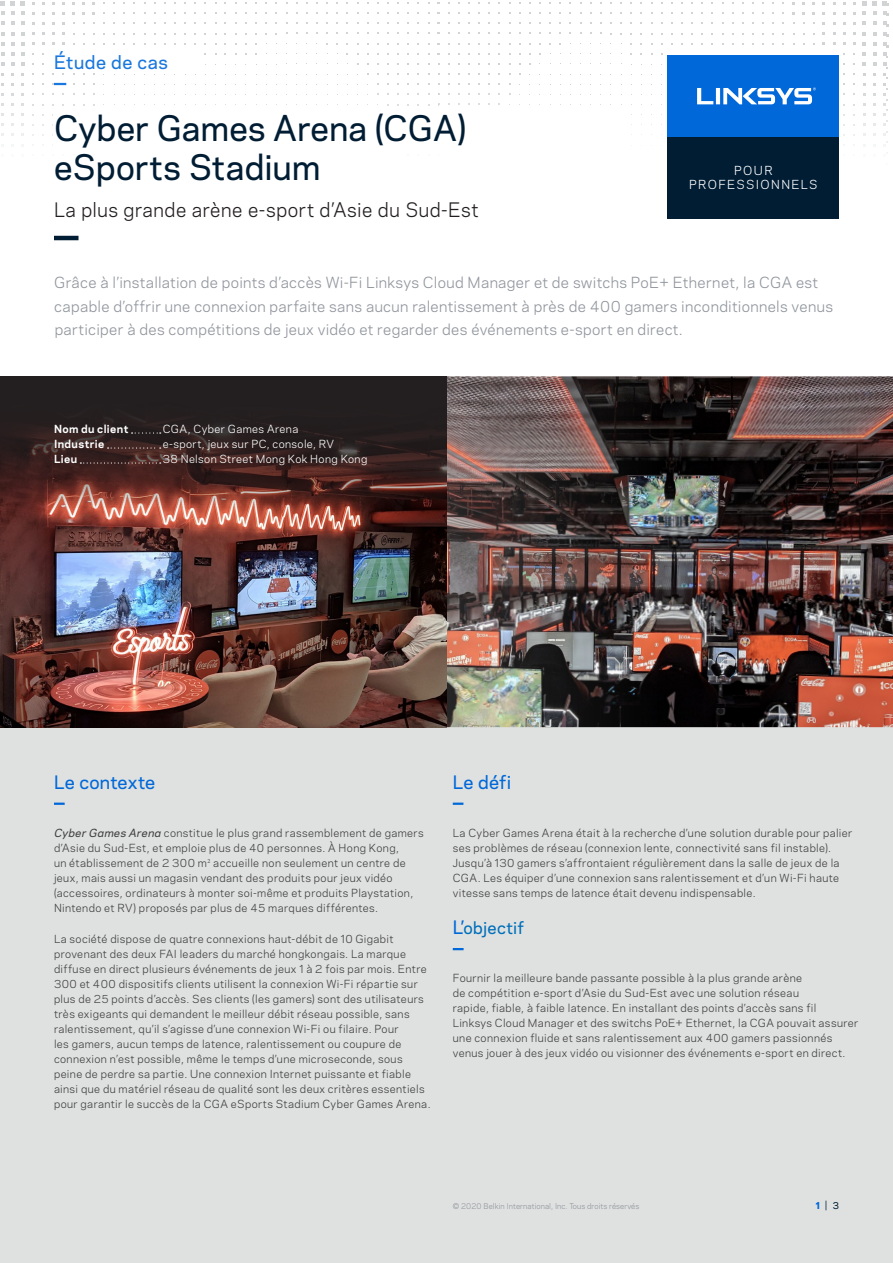
<style>
.page{position:relative;width:893px;height:1263px;background:#fff}
.page>*{position:absolute;margin:0;border:0;box-sizing:border-box;transform-origin:0 0}
.t1{font:500 33px/39.6px "Galaxie Polaris";letter-spacing:.01em;color:#001d34}
.t2{font:18.75px "Galaxie Polaris";letter-spacing:.03em;color:#231f20}
.t3{font:500 17.4px "Galaxie Polaris";letter-spacing:.015em;color:#0068d9}
.t4{font:500 17.4px "Galaxie Polaris";letter-spacing:.03em;color:#1a77dd}
.t5{font:500 15.9px "Galaxie Polaris";letter-spacing:.015em;color:#006fba}
.t6{font:14.4px/23.2px "Galaxie Polaris";letter-spacing:.025em;color:#91969d}
.t7{font:11.7px/14.1px "Galaxie Polaris";letter-spacing:.12em;color:#fff;text-align:center}
.t8{font:10.5px/15px "Galaxie Polaris";letter-spacing:.035em;color:#414042}
.t9{font:10.5px "Galaxie Polaris";letter-spacing:.04em;color:#fff}
.t10{font:700 10.5px "Galaxie Polaris";letter-spacing:.035em;color:#fff}
.t11{font:800 9px "Galaxie Polaris";color:#0068d9}
.t12{font:7.5px "Galaxie Polaris";letter-spacing:.01em;color:#91969d}
.s1{font-weight:500;font-style:italic}
.s2{font-size:17.4px;color:#0068d9}
.s3{font-weight:400;font-size:10.05px;color:#001d34}
.s4{font-weight:500;color:#001d34}
</style>
<div class="page">
<div style="left:0;top:727px;width:893px;height:536px;background:#dfe1e0"></div>
<img style="left:446px;top:376px;width:447px;height:351px">
<img style="left:0;top:376px;width:446px;height:351px">
<svg style="left:873px;top:1px;width:4px;height:4px"></svg>
<svg style="left:873px;top:11px;width:3px;height:4px"></svg>
<svg style="left:862px;top:1px;width:4px;height:4px"></svg>
<svg style="left:863px;top:11px;width:3px;height:4px"></svg>
<svg style="left:1px;top:1px;width:4px;height:4px"></svg>
<svg style="left:1px;top:11px;width:3px;height:4px"></svg>
<svg style="left:11px;top:1px;width:4px;height:4px"></svg>
<svg style="left:11px;top:11px;width:4px;height:4px"></svg>
<svg style="left:21px;top:1px;width:4px;height:4px"></svg>
<svg style="left:21px;top:11px;width:4px;height:4px"></svg>
<svg style="left:21px;top:22px;width:4px;height:3px"></svg>
<svg style="left:21px;top:32px;width:4px;height:3px"></svg>
<svg style="left:21px;top:42px;width:4px;height:3px"></svg>
<svg style="left:132px;top:432px;width:29px;height:2px"></svg>
<svg style="left:108px;top:447px;width:50px;height:2px"></svg>
<svg style="left:80px;top:462px;width:78px;height:2px"></svg>
<div style="left:668px;top:55px;width:171px;height:82px;background:#0068d9"></div>
<div style="left:668px;top:137px;width:171px;height:82px;background:#001d34"></div>
<svg style="left:697px;top:88px;width:119px;height:16px"></svg>
<hr style="left:54px;top:236px;width:25px;height:4px;background:#001d34">
<svg style="left:883px;top:1px;width:6px;height:15px"></svg>
<svg style="left:883px;top:22px;width:5px;height:114px"></svg>
<svg style="left:54px;top:803px;width:11px;height:2px"></svg>
<svg style="left:453px;top:803px;width:10px;height:2px"></svg>
<svg style="left:453px;top:948px;width:11px;height:2px"></svg>
<svg style="left:52px;top:83px;width:14px;height:2px"></svg>
<p class="t4" style="left:54px;top:49px;width:115px">Étude de cas</p>
<p class="t1" style="left:54px;top:106px;width:414px">Cyber Games Arena (CGA) eSports Stadium</p>
<p class="t2" style="left:54px;top:196px;width:426px">La plus grande arène e-sport d’Asie du Sud-Est</p>
<p class="t7" style="left:689px;top:163px;width:130px">POUR<br>PROFESSIONNELS</p>
<p class="t6" style="left:54px;top:270px;width:780px">Grâce à l’installation de points d’accès Wi-Fi Linksys Cloud Manager et de switchs PoE+ Ethernet, la CGA est capable d’offrir une connexion parfaite sans aucun ralentissement à près de 400 gamers inconditionnels venus participer à des compétitions de jeux vidéo et regarder des événements e-sport en direct.</p>
<p class="t10" style="left:54px;top:421px;width:76px">Nom du client</p>
<p class="t9" style="left:163px;top:421px;width:137px">CGA, Cyber Games Arena</p>
<p class="t10" style="left:54px;top:436px;width:52px">Industrie</p>
<p class="t9" style="left:163px;top:436px;width:173px">e-sport, jeux sur PC, console, RV</p>
<p class="t10" style="left:54px;top:451px;width:25px">Lieu</p>
<p class="t9" style="left:163px;top:451px;width:206px">38 Nelson Street Mong Kok Hong Kong</p>
<p class="t3" style="left:54px;top:769px;width:103px">Le contexte</p>
<p class="t8" style="left:54px;top:825px;width:371px"><span class="s1">Cyber Games Arena</span> constitue le plus grand rassemblement de gamers d’Asie du Sud-Est, et emploie plus de 40 personnes. À Hong Kong,<br>un établissement de 2 300 m<sup>2</sup> accueille non seulement un centre de jeux, mais aussi un magasin vendant des produits pour jeux vidéo (accessoires, ordinateurs à monter soi-même et produits Playstation, Nintendo et RV) proposés par plus de 45 marques différentes.</p>
<p class="t8" style="left:54px;top:931px;width:378px">La société dispose de quatre connexions haut-débit de 10 Gigabit provenant des deux FAI leaders du marché hongkongais. La marque diffuse en direct plusieurs événements de jeux 1 à 2 fois par mois. Entre 300 et 400 dispositifs clients utilisent la connexion Wi-Fi répartie sur plus de 25 points d’accès. Ses clients (les gamers) sont des utilisateurs très exigeants qui demandent le meilleur débit réseau possible, sans ralentissement, qu’il s’agisse d’une connexion Wi-Fi ou filaire. Pour<br>les gamers, aucun temps de latence, ralentissement ou coupure de connexion n’est possible, même le temps d’une microseconde, sous peine de perdre sa partie. Une connexion Internet puissante et fiable ainsi que du matériel réseau de qualité sont les deux critères essentiels pour garantir le succès de la CGA eSports Stadium Cyber Games Arena.</p>
<p class="t3" style="left:453px;top:769px;width:60px">Le défi</p>
<p class="t8" style="left:453px;top:825px;width:401px">La Cyber Games Arena était à la recherche d’une solution durable pour palier ses problèmes de réseau (connexion lente, connectivité sans fil instable).<br>Jusqu’à 130 gamers s’affrontaient régulièrement dans la salle de jeux de la CGA. Les équiper d’une connexion sans ralentissement et d’un Wi-Fi haute vitesse sans temps de latence était devenu indispensable.</p>
<p class="t5" style="left:453px;top:916px;width:73px"><span class="s2">L’</span>objectif</p>
<p class="t8" style="left:453px;top:970px;width:407px">Fournir la meilleure bande passante possible à la plus grande arène<br>de compétition e-sport d’Asie du Sud-Est avec une solution réseau<br>rapide, fiable, à faible latence. En installant des points d’accès sans fil<br>Linksys Cloud Manager et des switchs PoE+ Ethernet, la CGA pouvait assurer une connexion fluide et sans ralentissement aux 400 gamers passionnés venus jouer à des jeux vidéo ou visionner des événements e-sport en direct.</p>
<p class="t12" style="left:453px;top:1200px;width:188px">© 2020 Belkin International, Inc. Tous droits réservés</p>
<p class="t11" style="left:816px;top:1198px;width:25px">1 <span class="s3">|</span> <span class="s4">3</span></p>
</div>
